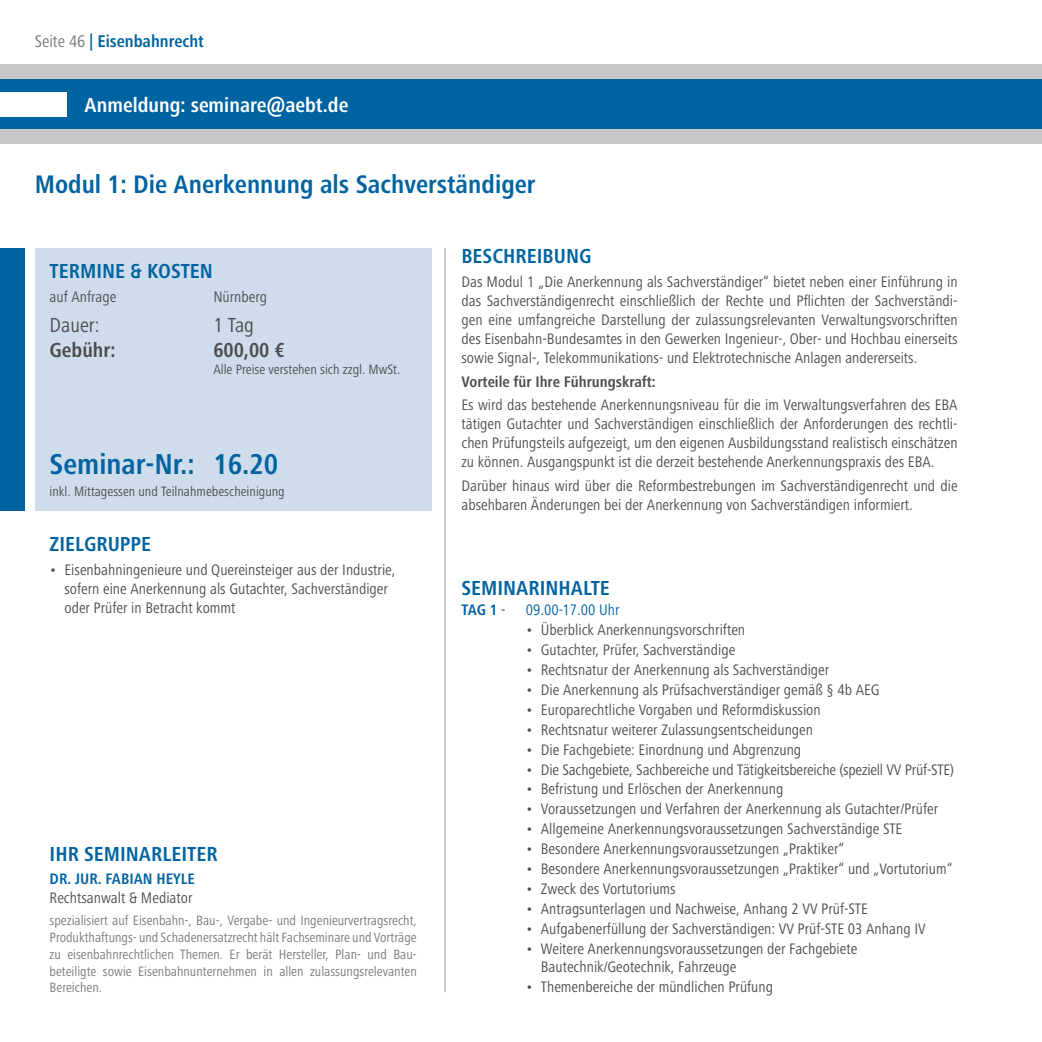
<style>
.page{position:relative;width:1042px;height:1042px;background:#fff}
.page>*{position:absolute;margin:0;border:0;box-sizing:border-box;transform-origin:0 0}
.t1{font:700 condensed 29.75px "Frutiger Next LTW1 G";color:#0063a1}
.t2{font:700 condensed 26.25px "Frutiger Next LTW1 G";color:#0063a1}
.t3{font:700 condensed 21px "Frutiger Next LTW1 G";color:#0063a1}
.t4{font:700 condensed 21px "Frutiger Next LTW1 G";color:#fff}
.t5{font:700 condensed 21px "Frutiger Next LTW1 G";color:#4b4c4d}
.t6{font:condensed 21px "Frutiger Next LTW1 G";color:#4b4c4d}
.t7{font:700 condensed 17.5px "Frutiger Next LTW1 G";color:#0063a1}
.t8{font:condensed 15.75px/18.9px "Frutiger Next LTW1 G";color:#4b4c4d}
.t9{font:700 condensed 15.75px "Frutiger Next LTW1 G";color:#4b4c4d}
.t10{font:700 condensed 15.75px "Frutiger Next LTW1 G";color:#0063a1}
.t11{font:condensed 15.75px "Frutiger Next LTW1 G";color:#0063a1}
.t12{font:condensed 14px/16.8px "Frutiger Next LTW1 G";color:#76787b;text-align:justify}
.t13{font:condensed 14px "Frutiger Next LTW1 G";color:#4b4c4d}
.s1{font-weight:400;color:#76787b}
.s2{font-weight:400}
</style>
<div class="page">
<div style="left:35px;top:248px;width:397px;height:263px;background:#cedcec"></div>
<div style="left:0;top:248px;width:25px;height:263px;background:#0063a1"></div>
<hr style="left:444px;top:248px;width:2px;height:744px;background:#c7c8ca">
<div style="left:0;top:64px;width:1042px;height:80px;background:#c7c8ca"></div>
<div style="left:0;top:79px;width:1042px;height:50px;background:#0063a1"></div>
<div style="left:0;top:92px;width:67px;height:25px;background:#fff"></div>
<p class="t7" style="left:35px;top:32px;width:171px"><span class="s1">Seite 46</span> | Eisenbahnrecht</p>
<h3 class="t4" style="left:85px;top:93px;width:265px">Anmeldung: seminare@aebt.de</h3>
<h2 class="t2" style="left:35px;top:169px;width:502px">Modul 1: Die Anerkennung als Sachverständiger</h2>
<h3 class="t3" style="left:50px;top:259px;width:165px">TERMINE &amp; KOSTEN</h3>
<p class="t8" style="left:50px;top:287px;width:68px">auf Anfrage</p>
<p class="t8" style="left:213px;top:287px;width:55px">Nürnberg</p>
<h3 class="t6" style="left:50px;top:313px;width:52px">Dauer:</h3>
<h3 class="t6" style="left:213px;top:313px;width:42px">1 Tag</h3>
<h3 class="t5" style="left:50px;top:338px;width:67px">Gebühr:</h3>
<h3 class="t5" style="left:213px;top:338px;width:73px">600,00 €</h3>
<p class="t13" style="left:213px;top:361px;width:188px">Alle Preise verstehen sich zzgl. MwSt.</p>
<h1 class="t1" style="left:50px;top:447px;width:230px">Seminar-Nr.: 16.20</h1>
<p class="t13" style="left:50px;top:483px;width:237px">inkl. Mittagessen und Teilnahmebescheinigung</p>
<h3 class="t3" style="left:50px;top:532px;width:103px">ZIELGRUPPE</h3>
<p class="t8" style="left:64px;top:560px;width:332px;text-indent:-15px">• Eisenbahningenieure und Quereinsteiger aus der Industrie, sofern eine Anerkennung als Gutachter, Sachverständiger oder Prüfer in Betracht kommt</p>
<h3 class="t3" style="left:50px;top:841px;width:169px">IHR SEMINARLEITER</h3>
<p class="t10" style="left:50px;top:870px;width:147px">DR. JUR. FABIAN HEYLE</p>
<p class="t8" style="left:50px;top:888px;width:144px">Rechtsanwalt &amp; Mediator</p>
<p class="t12" style="left:50px;top:912px;width:369px">spezialisiert auf Eisenbahn-, Bau-, Vergabe- und Ingenieurvertragsrecht, Produkthaftungs- und Schadenersatzrecht hält Fachseminare und Vorträge zu eisenbahnrechtlichen Themen. Er berät Hersteller, Plan- und Bau&shy;beteiligte sowie Eisenbahnunternehmen in allen zulassungsrelevanten Bereichen.</p>
<h3 class="t3" style="left:461px;top:244px;width:131px">BESCHREIBUNG</h3>
<p class="t8" style="left:461px;top:272px;width:498px;text-align:justify">Das Modul 1 „Die Anerkennung als Sachverständiger“ bietet neben einer Einführung in das Sachverständigenrecht einschließlich der Rechte und Pflichten der Sachverständi&shy;gen eine umfangreiche Darstellung der zulassungsrelevanten Verwaltungsvorschriften des Eisenbahn-Bundesamtes in den Gewerken Ingenieur-, Ober- und Hochbau einerseits sowie Signal-, Telekommunikations- und Elektrotechnische Anlagen andererseits.</p>
<p class="t9" style="left:461px;top:372px;width:196px">Vorteile für Ihre Führungskraft:</p>
<p class="t8" style="left:461px;top:396px;width:498px;text-align:justify">Es wird das bestehende Anerkennungsniveau für die im Verwaltungsverfahren des EBA tätigen Gutachter und Sachverständigen einschließlich der Anforderungen des rechtli&shy;chen Prüfungsteils aufgezeigt, um den eigenen Ausbildungsstand realistisch einschätzen zu können. Ausgangspunkt ist die derzeit bestehende Anerkennungspraxis des EBA.</p>
<p class="t8" style="left:461px;top:476px;width:498px">Darüber hinaus wird über die Reformbestrebungen im Sachverständigenrecht und die absehbaren Änderungen bei der Anerkennung von Sachverständigen informiert.</p>
<h3 class="t3" style="left:461px;top:576px;width:150px">SEMINARINHALTE</h3>
<p class="t10" style="left:461px;top:601px;width:46px">TAG 1 <span class="s2">-</span></p>
<p class="t11" style="left:526px;top:601px;width:95px">09.00-17.00 Uhr</p>
<p class="t8" style="left:526px;top:620px;width:221px">• Überblick Anerkennungsvorschriften</p>
<p class="t8" style="left:526px;top:640px;width:211px">• Gutachter, Prüfer, Sachverständige</p>
<p class="t8" style="left:526px;top:660px;width:305px">• Rechtsnatur der Anerkennung als Sachverständiger</p>
<p class="t8" style="left:526px;top:680px;width:355px">• Die Anerkennung als Prüfsachverständiger gemäß § 4b AEG</p>
<p class="t8" style="left:526px;top:700px;width:296px">• Europarechtliche Vorgaben und Reformdiskussion</p>
<p class="t8" style="left:526px;top:720px;width:289px">• Rechtsnatur weiterer Zulassungsentscheidungen</p>
<p class="t8" style="left:526px;top:740px;width:277px">• Die Fachgebiete: Einordnung und Abgrenzung</p>
<p class="t8" style="left:526px;top:760px;width:430px">• Die Sachgebiete, Sachbereiche und Tätigkeitsbereiche (speziell VV Prüf-STE)</p>
<p class="t8" style="left:526px;top:780px;width:259px">• Befristung und Erlöschen der Anerkennung</p>
<p class="t8" style="left:526px;top:799px;width:414px">• Voraussetzungen und Verfahren der Anerkennung als Gutachter/Prüfer</p>
<p class="t8" style="left:526px;top:819px;width:378px">• Allgemeine Anerkennungsvoraussetzungen Sachverständige STE</p>
<p class="t8" style="left:526px;top:839px;width:320px">• Besondere Anerkennungsvoraussetzungen „Praktiker“</p>
<p class="t8" style="left:526px;top:859px;width:428px">• Besondere Anerkennungsvoraussetzungen „Praktiker“ und „Vortutorium“</p>
<p class="t8" style="left:526px;top:879px;width:151px">• Zweck des Vortutoriums</p>
<p class="t8" style="left:526px;top:899px;width:343px">• Antragsunterlagen und Nachweise, Anhang 2 VV Prüf-STE</p>
<p class="t8" style="left:526px;top:919px;width:401px">• Aufgabenerfüllung der Sachverständigen: VV Prüf-STE 03 Anhang IV</p>
<p class="t8" style="left:541px;top:939px;width:318px;text-indent:-15px">• Weitere Anerkennungsvoraussetzungen der Fachgebiete<br>Bautechnik/Geotechnik, Fahrzeuge</p>
<p class="t8" style="left:526px;top:977px;width:249px">• Themenbereiche der mündlichen Prüfung</p>
</div>
